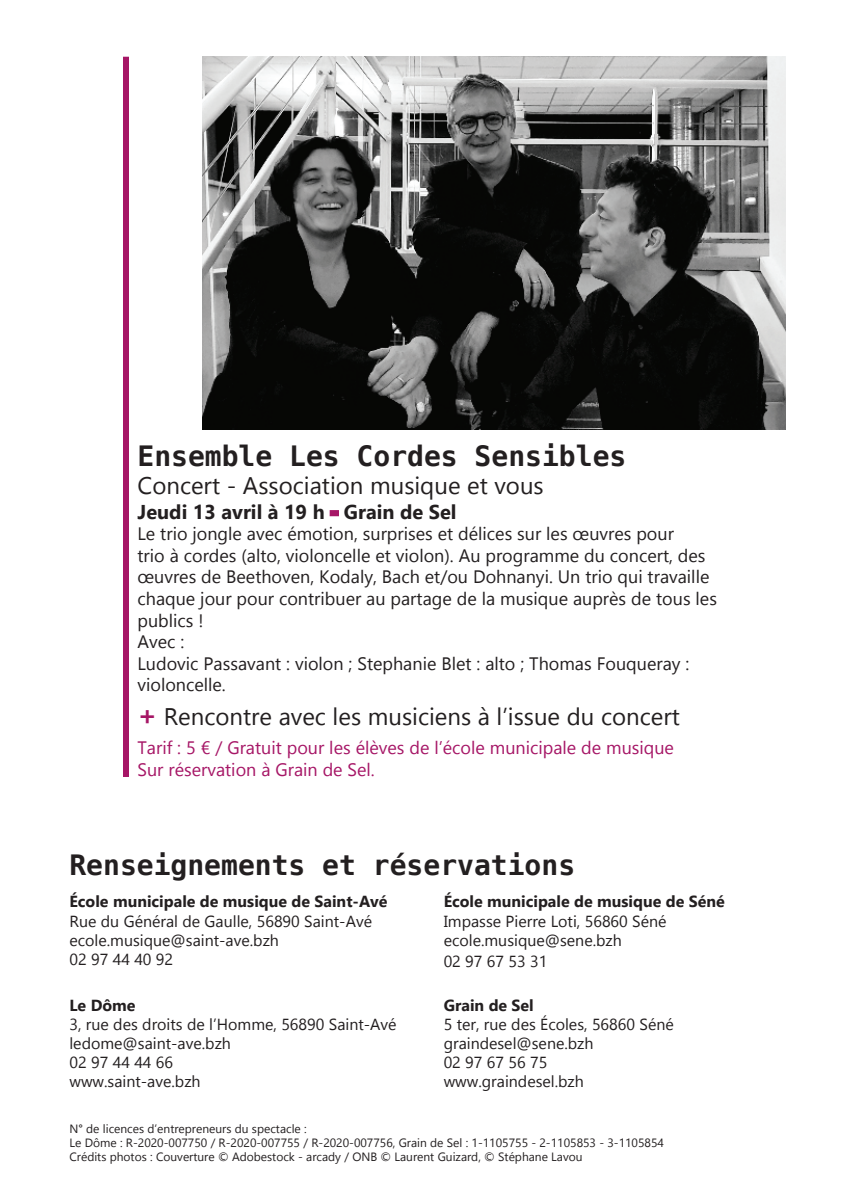
<style>
.page{position:relative;width:842px;height:1191px;background:#fff}
.page>*{position:absolute;margin:0;border:0;box-sizing:border-box;transform-origin:0 0}
.t1{font:700 28px "DejaVu Sans Mono";color:#231f20}
.t2{font:24px "Gadugi";color:#231f20}
.t3{font:700 20px "Gadugi";color:#231f20}
.t4{font:18px/21.6px "Gadugi";color:#231f20}
.t5{font:18px/21.6px "Gadugi";color:#a61666}
.t6{font:16px/19.2px "Gadugi";color:#231f20}
.t7{font:700 16px "Gadugi";color:#231f20}
.t8{font:12px/14.4px "Gadugi";color:#231f20}
.s1{color:#a61666}
.s2{font-weight:700;font-size:28px;color:#a61666}
</style>
<div class="page">
<div style="left:330px;top:510px;width:9px;height:6px;border:4px solid #a61666"></div>
<div style="left:123px;top:57px;width:6px;height:720px;background:#a61666"></div>
<img style="left:203px;top:57px;width:582px;height:372px">
<h1 class="t1" style="left:137px;top:443px;width:490px">Ensemble Les Cordes Sensibles</h1>
<h2 class="t2" style="left:137px;top:471px;width:408px">Concert - Association musique et vous</h2>
<p class="t3" style="left:137px;top:504px;width:321px">Jeudi 13 avril à 19 h <span class="s1">-</span> Grain de Sel</p>
<p class="t4" style="left:137px;top:523px;width:581px">Le trio jongle avec émotion, surprises et délices sur les œuvres pour<br>trio à cordes (alto, violoncelle et violon). Au programme du concert, des œuvres de Beethoven, Kodaly, Bach et/ou Dohnanyi. Un trio qui travaille chaque jour pour contribuer au partage de la musique auprès de tous les publics !<br>Avec :<br>Ludovic Passavant : violon ; Stephanie Blet : alto ; Thomas Fouqueray : violoncelle.</p>
<h2 class="t2" style="left:137px;top:702px;width:544px"><span class="s2">+</span> Rencontre avec les musiciens à l’issue du concert</h2>
<p class="t5" style="left:137px;top:737px;width:538px">Tarif : 5 € / Gratuit pour les élèves de l’école municipale de musique<br>Sur réservation à Grain de Sel.</p>
<h1 class="t1" style="left:69px;top:852px;width:507px">Renseignements et réservations</h1>
<p class="t7" style="left:69px;top:895px;width:320px">École municipale de musique de Saint-Avé</p>
<p class="t6" style="left:69px;top:911px;width:304px">Rue du Général de Gaulle, 56890 Saint-Avé ecole.musique@saint-ave.bzh<br>02 97 44 40 92</p>
<p class="t7" style="left:69px;top:998px;width:68px">Le Dôme</p>
<p class="t6" style="left:69px;top:1014px;width:329px">3, rue des droits de l’Homme, 56890 Saint-Avé ledome@saint-ave.bzh<br>02 97 44 44 66<br>www.saint-ave.bzh</p>
<p class="t7" style="left:444px;top:895px;width:283px">École municipale de musique de Séné</p>
<p class="t6" style="left:444px;top:911px;width:224px">Impasse Pierre Loti, 56860 Séné ecole.musique@sene.bzh</p>
<p class="t6" style="left:444px;top:952px;width:105px">02 97 67 53 31</p>
<p class="t7" style="left:444px;top:998px;width:92px">Grain de Sel</p>
<p class="t6" style="left:444px;top:1014px;width:232px">5 ter, rue des Écoles, 56860 Séné graindesel@sene.bzh<br>02 97 67 56 75 www.graindesel.bzh</p>
<p class="t8" style="left:69px;top:1121px;width:596px">N° de licences d’entrepreneurs du spectacle :<br>Le Dôme : R-2020-007750 / R-2020-007755 / R-2020-007756, Grain de Sel : 1-1105755 - 2-1105853 - 3-1105854<br>Crédits photos : Couverture © Adobestock - arcady / ONB © Laurent Guizard, © Stéphane Lavou</p>
</div>
